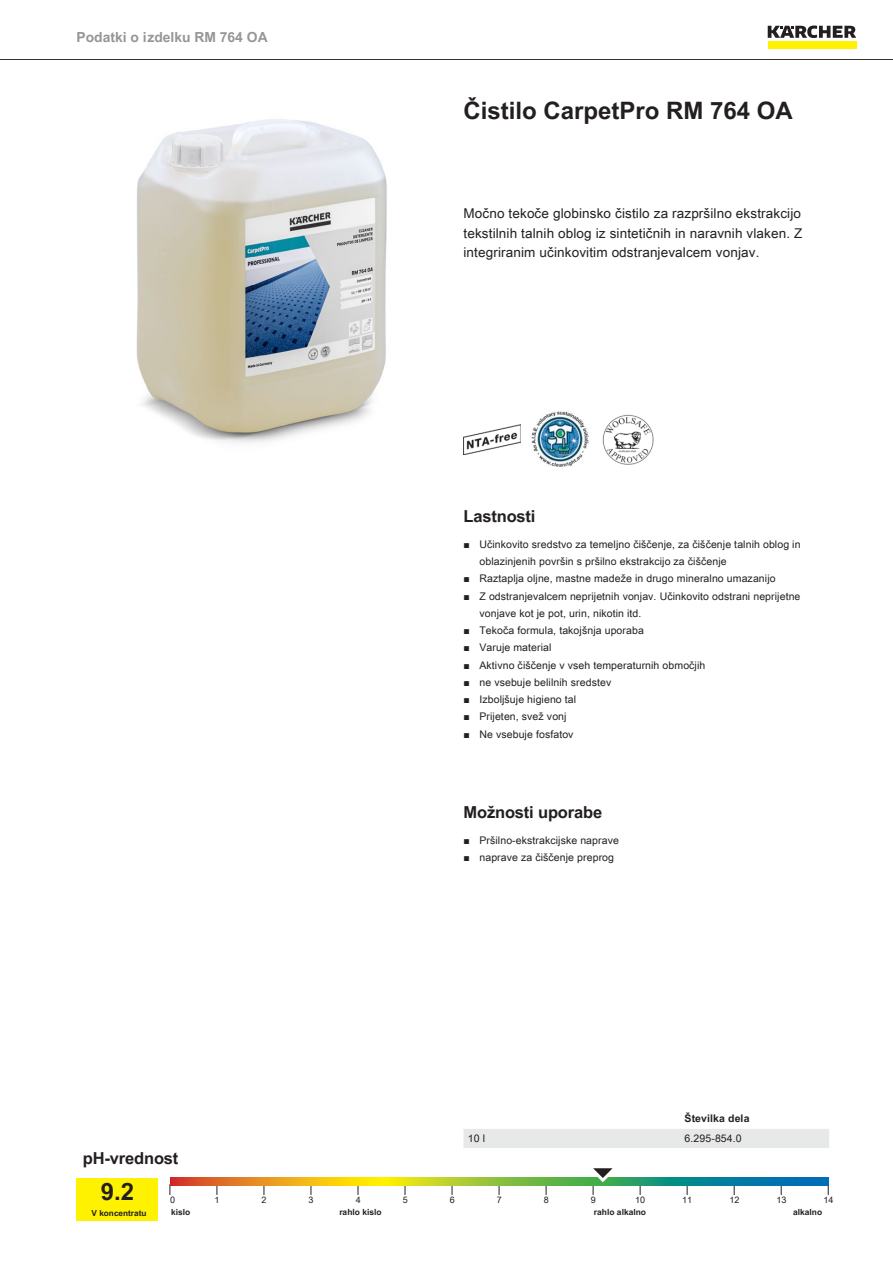
<style>
.page{position:relative;width:893px;height:1263px;background:#fff}
.page>*{position:absolute;margin:0;border:0;box-sizing:border-box;transform-origin:0 0}
.t1{font:700 24px "Arial Unicode MS";color:#231f20}
.t2{font:700 16.5px "Arial Unicode MS";letter-spacing:-.01em;color:#231f20}
.t3{font:700 13.8px "Arial Unicode MS";color:#949698}
.t4{font:13.5px/19.5px "Arial Unicode MS";letter-spacing:.01em;color:#231f20;text-align:justify}
.t5{font:10.5px/17.2px "Arial Unicode MS";letter-spacing:.01em;color:#231f20}
.t6{font:700 10.5px "Arial Unicode MS";letter-spacing:.01em;color:#231f20}
.t7{font:9px "Arial Unicode MS";color:#231f20}
.t8{font:700 8.4px "Arial Unicode MS";color:#231f20}
.t9{font:700 8.25px "Arial Unicode MS";color:#231f20}
.s1{font-family:"Arial"}
</style>
<div class="page">
<hr style="left:0;top:59px;width:893px;height:1px;background:#231f20">
<div style="left:768px;top:42px;width:88px;height:7px;background:#fff200"></div>
<svg style="left:768px;top:26px;width:88px;height:12px"></svg>
<img style="left:136px;top:119px;width:251px;height:324px">
<img style="left:463px;top:424px;width:57px;height:30px">
<img style="left:531px;top:411px;width:57px;height:56px">
<img style="left:602px;top:414px;width:52px;height:51px">
<div style="left:77px;top:1178px;width:81px;height:42px;background:#fff200"></div>
<svg style="left:170px;top:1178px;width:658px;height:8px;background:#86a14b"></svg>
<svg style="left:585px;top:1168px;width:38px;height:27px"></svg>
<div style="left:463px;top:1129px;width:366px;height:19px;background:#e7e8e8"></div>
<h3 class="t3" style="left:77px;top:27px;width:193px">Podatki o izdelku RM 764 OA</h3>
<h1 class="t1" style="left:463px;top:93px;width:331px">Čistilo CarpetPro RM 764 OA</h1>
<p class="t4" style="left:463px;top:203px;width:340px">Močno tekoče globinsko čistilo za razpršilno ekstrakcijo tekstilnih talnih oblog iz sintetičnih in naravnih vlaken. Z integriranim učinkovitim odstranjevalcem vonjav.</p>
<h2 class="t2" style="left:463px;top:504px;width:74px">Lastnosti</h2>
<p class="t5" style="left:479px;top:535px;width:323px;text-indent:-16px"><span class="s1">■</span> Učinkovito sredstvo za temeljno čiščenje, za čiščenje talnih oblog in oblazinjenih površin s pršilno ekstrakcijo za čiščenje</p>
<p class="t5" style="left:463px;top:570px;width:314px"><span class="s1">■</span> Raztaplja oljne, mastne madeže in drugo mineralno umazanijo</p>
<p class="t5" style="left:479px;top:587px;width:322px;text-indent:-16px"><span class="s1">■</span> Z odstranjevalcem neprijetnih vonjav. Učinkovito odstrani neprijetne vonjave kot je pot, urin, nikotin itd.</p>
<p class="t5" style="left:463px;top:622px;width:182px"><span class="s1">■</span> Tekoča formula, takojšnja uporaba</p>
<p class="t5" style="left:463px;top:639px;width:90px"><span class="s1">■</span> Varuje material</p>
<p class="t5" style="left:463px;top:656px;width:243px"><span class="s1">■</span> Aktivno čiščenje v vseh temperaturnih območjih</p>
<p class="t5" style="left:463px;top:673px;width:149px"><span class="s1">■</span> ne vsebuje belilnih sredstev</p>
<p class="t5" style="left:463px;top:691px;width:114px"><span class="s1">■</span> Izboljšuje higieno tal</p>
<p class="t5" style="left:463px;top:708px;width:105px"><span class="s1">■</span> Prijeten, svež vonj</p>
<p class="t5" style="left:463px;top:725px;width:112px"><span class="s1">■</span> Ne vsebuje fosfatov</p>
<h2 class="t2" style="left:463px;top:800px;width:140px">Možnosti uporabe</h2>
<p class="t5" style="left:463px;top:831px;width:157px"><span class="s1">■</span> Pršilno-ekstrakcijske naprave</p>
<p class="t5" style="left:463px;top:848px;width:152px"><span class="s1">■</span> naprave za čiščenje preprog</p>
<p class="t6" style="left:685px;top:1111px;width:66px">Številka dela</p>
<p class="t5" style="left:468px;top:1129px;width:19px">10 l</p>
<p class="t5" style="left:685px;top:1129px;width:59px">6.295-854.0</p>
<h2 class="t2" style="left:83px;top:1146px;width:97px">pH-vrednost</h2>
<h1 class="t1" style="left:101px;top:1174px;width:35px">9.2</h1>
<p class="t7" style="left:170px;top:1193px;width:7px">0</p>
<p class="t7" style="left:215px;top:1193px;width:7px">1</p>
<p class="t7" style="left:262px;top:1193px;width:7px">2</p>
<p class="t7" style="left:309px;top:1193px;width:7px">3</p>
<p class="t7" style="left:356px;top:1193px;width:7px">4</p>
<p class="t7" style="left:403px;top:1193px;width:7px">5</p>
<p class="t7" style="left:450px;top:1193px;width:7px">6</p>
<p class="t7" style="left:497px;top:1193px;width:7px">7</p>
<p class="t7" style="left:544px;top:1193px;width:7px">8</p>
<p class="t7" style="left:591px;top:1193px;width:7px">9</p>
<p class="t7" style="left:635px;top:1193px;width:12px">10</p>
<p class="t7" style="left:682px;top:1193px;width:12px">11</p>
<p class="t7" style="left:729px;top:1193px;width:12px">12</p>
<p class="t7" style="left:776px;top:1193px;width:12px">13</p>
<p class="t7" style="left:823px;top:1193px;width:12px">14</p>
<p class="t9" style="left:92px;top:1207px;width:57px">V koncentratu</p>
<p class="t8" style="left:171px;top:1206px;width:21px">kislo</p>
<p class="t8" style="left:339px;top:1206px;width:44px">rahlo kislo</p>
<p class="t8" style="left:594px;top:1206px;width:54px">rahlo alkalno</p>
<p class="t8" style="left:793px;top:1206px;width:31px">alkalno</p>
</div>
